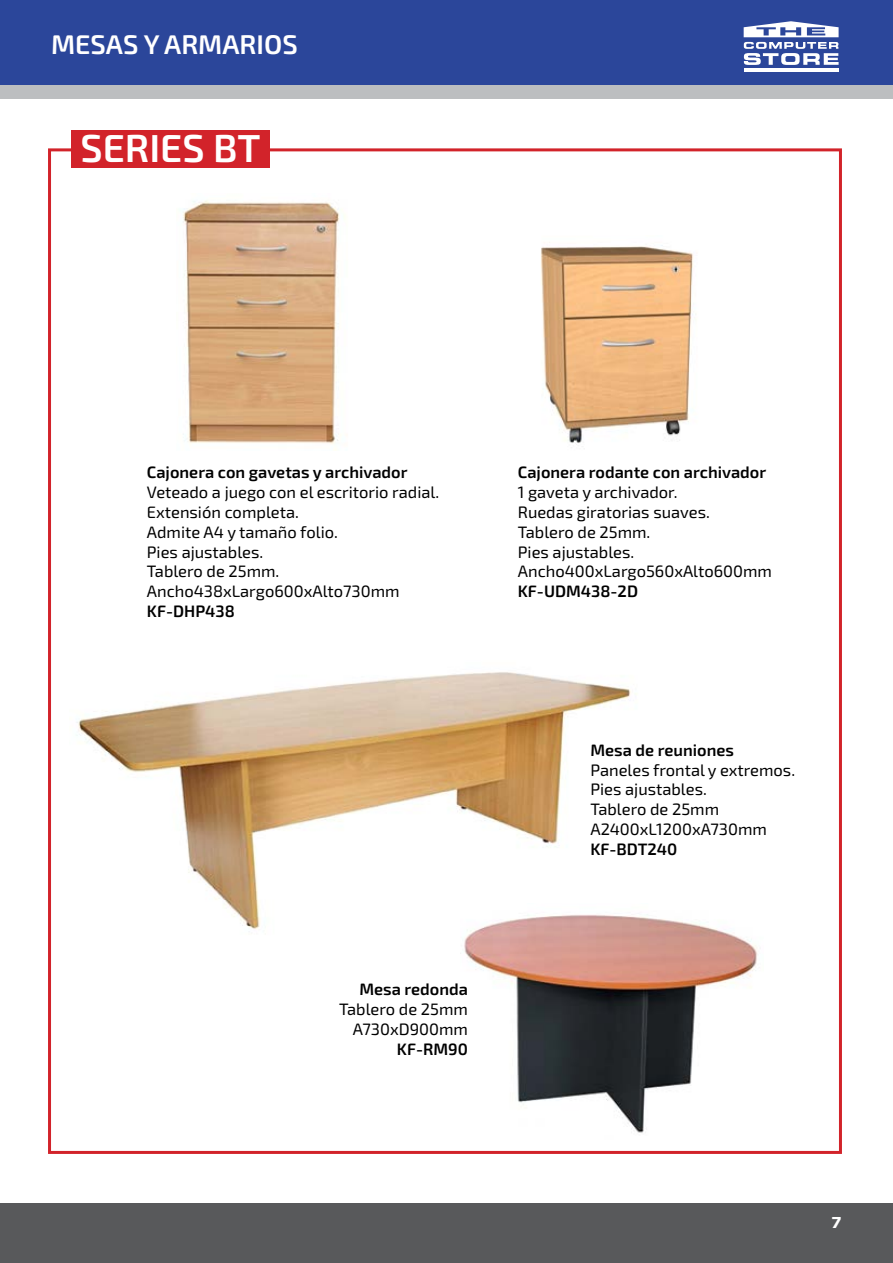
<style>
.page{position:relative;width:893px;height:1263px;background:#fff}
.page>*{position:absolute;margin:0;border:0;box-sizing:border-box;transform-origin:0 0}
.t1{font:600 39px "Exo 2";color:#fff}
.t2{font:600 27px "Exo 2";color:#fff}
.t3{font:16.5px/19.8px "Exo 2";color:#000}
.t4{font:600 16.5px "Exo 2";color:#000}
.t5{font:700 15px "Verdana";color:#fff}
</style>
<div class="page">
<div style="left:0;top:1203px;width:893px;height:60px;background:#58595b"></div>
<div style="left:0;top:0;width:893px;height:85px;background:#2b469a"></div>
<hr style="left:744px;top:68px;width:95px;height:4px;background:#fff">
<svg style="left:744px;top:21px;width:95px;height:44px"></svg>
<div style="left:0;top:85px;width:893px;height:14px;background:#bcbec0"></div>
<div style="left:48px;top:148px;width:794px;height:1006px;background:#fff;border:3px solid #d2232a"></div>
<img style="left:183px;top:200px;width:162px;height:250px">
<img style="left:541px;top:245px;width:152px;height:200px">
<img style="left:76px;top:672px;width:555px;height:257px">
<div style="left:71px;top:130px;width:199px;height:38px;background:#d2232a"></div>
<img style="left:460px;top:904px;width:298px;height:229px">
<h2 class="t2" style="left:51px;top:29px;width:248px">MESAS Y ARMARIOS</h2>
<h1 class="t1" style="left:81px;top:125px;width:182px">SERIES BT</h1>
<p class="t4" style="left:147px;top:463px;width:262px">Cajonera con gavetas y archivador</p>
<p class="t3" style="left:147px;top:483px;width:294px">Veteado a juego con el escritorio radial.<br>Extensión completa.<br>Admite A4 y tamaño folio.<br>Pies ajustables.<br>Tablero de 25mm.<br>Ancho438xLargo600xAlto730mm</p>
<p class="t4" style="left:147px;top:601px;width:90px">KF-DHP438</p>
<p class="t4" style="left:518px;top:463px;width:250px">Cajonera rodante con archivador</p>
<p class="t3" style="left:518px;top:483px;width:256px">1 gaveta y archivador.<br>Ruedas giratorias suaves.<br>Tablero de 25mm.<br>Pies ajustables.<br>Ancho400xLargo560xAlto600mm</p>
<p class="t4" style="left:518px;top:582px;width:122px">KF-UDM438-2D</p>
<p class="t4" style="left:590px;top:740px;width:145px">Mesa de reuniones</p>
<p class="t3" style="left:590px;top:760px;width:206px">Paneles frontal y extremos.<br>Pies ajustables.<br>Tablero de 25mm<br>A2400xL1200xA730mm</p>
<p class="t4" style="left:590px;top:839px;width:88px">KF-BDT240</p>
<p class="t4" style="left:359px;top:980px;width:110px">Mesa redonda</p>
<p class="t3" style="left:339px;top:1000px;width:130px;text-align:right">Tablero de 25mm<br>A730xD900mm</p>
<p class="t4" style="left:397px;top:1039px;width:73px">KF-RM90</p>
<p class="t5" style="left:831px;top:1212px;width:12px">7</p>
</div>
